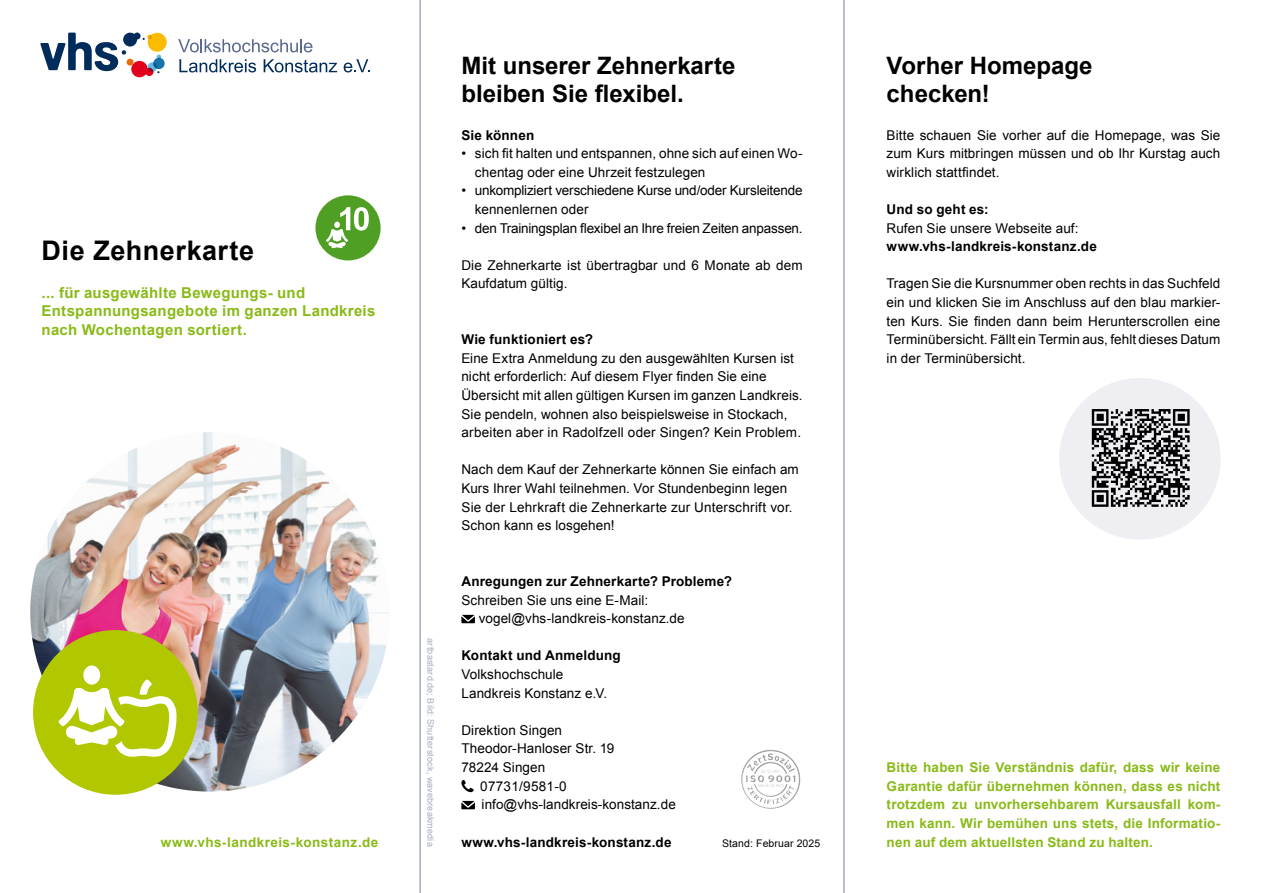
<style>
.page{position:relative;width:1263px;height:893px;background:#fff}
.page>*{position:absolute;margin:0;border:0;box-sizing:border-box;transform-origin:0 0}
.t1{font:700 27px "Arial";letter-spacing:.02em;color:#000}
.t2{font:700 24px/27.9px "Arial";color:#000}
.t3{font:700 15px/18.6px "Arial";letter-spacing:.02em;color:#89ba17}
.t4{font:13.5px/18.6px "Arial";letter-spacing:.005em;color:#000}
.t5{font:700 13.5px/18.6px "Arial";letter-spacing:.015em;color:#89ba17;text-align:justify}
.t6{font:700 13.5px "Arial";letter-spacing:.015em;color:#000}
.t7{font:13.5px "Arial";letter-spacing:-.015em;color:#000}
.t8{font:700 13.5px "Arial";letter-spacing:.035em;color:#89ba17}
.t9{font:10.5px "Arial";letter-spacing:.01em;color:#000}
.t10{font:9px "Arial";letter-spacing:.02em;color:#a8acc4}
</style>
<div class="page">
<svg style="left:461px;top:615px;width:14px;height:8px"></svg>
<svg style="left:461px;top:780px;width:13px;height:12px"></svg>
<svg style="left:461px;top:801px;width:14px;height:8px"></svg>
<svg style="left:739px;top:747px;width:64px;height:64px"></svg>
<img style="left:749px;top:750px;width:20px;height:9px">
<hr style="left:420px;top:0;width:1px;height:893px;background:#747da0">
<hr style="left:844px;top:0;width:1px;height:893px;background:#747da0">
<img style="left:30px;top:432px;width:360px;height:360px;border-radius:180px">
<div style="left:33px;top:630px;width:165px;height:165px;background:#b1c800;border-radius:50%"></div>
<div style="left:83px;top:665px;width:17px;height:20px;background:#fff;border-radius:50%"></div>
<svg style="left:58px;top:680px;width:119px;height:77px"></svg>
<div style="left:315px;top:195px;width:66px;height:65px;background:#509f25;border-radius:50%"></div>
<svg style="left:326px;top:207px;width:43px;height:41px"></svg>
<svg style="left:178px;top:39px;width:134px;height:13px"></svg>
<svg style="left:179px;top:59px;width:77px;height:13px"></svg>
<svg style="left:264px;top:59px;width:73px;height:13px"></svg>
<svg style="left:344px;top:59px;width:26px;height:13px"></svg>
<svg style="left:40px;top:33px;width:127px;height:44px"></svg>
<div style="left:1059px;top:378px;width:162px;height:161px;background:#efeff3;border-radius:50%"></div>
<svg style="left:1092px;top:409px;width:97px;height:98px"></svg>
<h1 class="t1" style="left:42px;top:233px;width:214px">Die Zehnerkarte</h1>
<p class="t3" style="left:42px;top:284px;width:335px">... für ausgewählte Bewegungs- und<br>Entspannungsangebote im ganzen Landkreis nach Wochentagen sortiert.</p>
<p class="t8" style="left:161px;top:833px;width:219px">www.vhs-landkreis-konstanz.de</p>
<p class="t10" style="left:436px;top:638px;width:210px;rotate:90deg">artbastard.de; Bild: Shutterstock, wavebreakmedia</p>
<h2 class="t2" style="left:461px;top:53px;width:276px">Mit unserer Zehnerkarte bleiben Sie flexibel.</h2>
<p class="t6" style="left:461px;top:126px;width:74px">Sie können</p>
<p class="t4" style="left:475px;top:144px;width:329px;text-indent:-13px">• sich fit halten und entspannen, ohne sich auf einen Wo&shy;chentag oder eine Uhrzeit festzulegen</p>
<p class="t4" style="left:475px;top:181px;width:329px;text-indent:-13px">• unkompliziert verschiedene Kurse und/oder Kursleitende kennenlernen oder</p>
<p class="t7" style="left:461px;top:219px;width:343px">• den Trainingsplan flexibel an Ihre freien Zeiten anpassen.</p>
<p class="t4" style="left:461px;top:256px;width:343px">Die Zehnerkarte ist übertragbar und 6 Monate ab dem<br>Kaufdatum gültig.</p>
<p class="t6" style="left:461px;top:330px;width:133px">Wie funktioniert es?</p>
<p class="t4" style="left:461px;top:349px;width:343px">Eine Extra Anmeldung zu den ausgewählten Kursen ist nicht erforderlich: Auf diesem Flyer finden Sie eine Übersicht mit allen gültigen Kursen im ganzen Landkreis.<br>Sie pendeln, wohnen also beispielsweise in Stockach, arbeiten aber in Radolfzell oder Singen? Kein Problem.</p>
<p class="t4" style="left:461px;top:460px;width:339px">Nach dem Kauf der Zehnerkarte können Sie einfach am Kurs Ihrer Wahl teilnehmen. Vor Stundenbeginn legen Sie der Lehrkraft die Zehnerkarte zur Unterschrift vor.<br>Schon kann es losgehen!</p>
<p class="t6" style="left:461px;top:572px;width:272px">Anregungen zur Zehnerkarte? Probleme?</p>
<p class="t4" style="left:479px;top:591px;width:207px;text-indent:-17px">Schreiben Sie uns eine E-Mail: vogel@vhs-landkreis-konstanz.de</p>
<p class="t6" style="left:461px;top:647px;width:161px">Kontakt und Anmeldung</p>
<p class="t4" style="left:461px;top:665px;width:147px">Volkshochschule<br>Landkreis Konstanz e.V.</p>
<p class="t4" style="left:461px;top:721px;width:102px">Direktion Singen</p>
<p class="t4" style="left:461px;top:740px;width:155px">Theodor-Hanloser Str. 19</p>
<p class="t4" style="left:461px;top:758px;width:85px">78224 Singen</p>
<p class="t4" style="left:480px;top:777px;width:88px">07731/9581-0</p>
<p class="t4" style="left:482px;top:795px;width:196px">info@vhs-landkreis-konstanz.de</p>
<p class="t6" style="left:461px;top:833px;width:212px">www.vhs-landkreis-konstanz.de</p>
<p class="t9" style="left:722px;top:836px;width:100px">Stand: Februar 2025</p>
<h2 class="t2" style="left:887px;top:53px;width:207px">Vorher Homepage checken!</h2>
<p class="t4" style="left:887px;top:126px;width:335px;text-align:justify">Bitte schauen Sie vorher auf die Homepage, was Sie zum Kurs mitbringen müssen und ob Ihr Kurstag auch wirklich stattfindet.</p>
<p class="t6" style="left:887px;top:200px;width:104px">Und so geht es:</p>
<p class="t4" style="left:887px;top:219px;width:193px">Rufen Sie unsere Webseite auf:</p>
<p class="t6" style="left:887px;top:237px;width:212px">www.vhs-landkreis-konstanz.de</p>
<p class="t4" style="left:886px;top:274px;width:335px;text-align:justify">Tragen Sie die Kursnummer oben rechts in das Suchfeld ein und klicken Sie im Anschluss auf den blau markier&shy;ten Kurs. Sie finden dann beim Herunterscrollen eine Terminübersicht. Fällt ein Termin aus, fehlt dieses Datum in der Terminübersicht.</p>
<p class="t5" style="left:887px;top:758px;width:335px">Bitte haben Sie Verständnis dafür, dass wir keine Garantie dafür übernehmen können, dass es nicht trotzdem zu unvorhersehbarem Kursausfall kom&shy;men kann. Wir bemühen uns stets, die Informatio&shy;nen auf dem aktuellsten Stand zu halten.</p>
</div>
